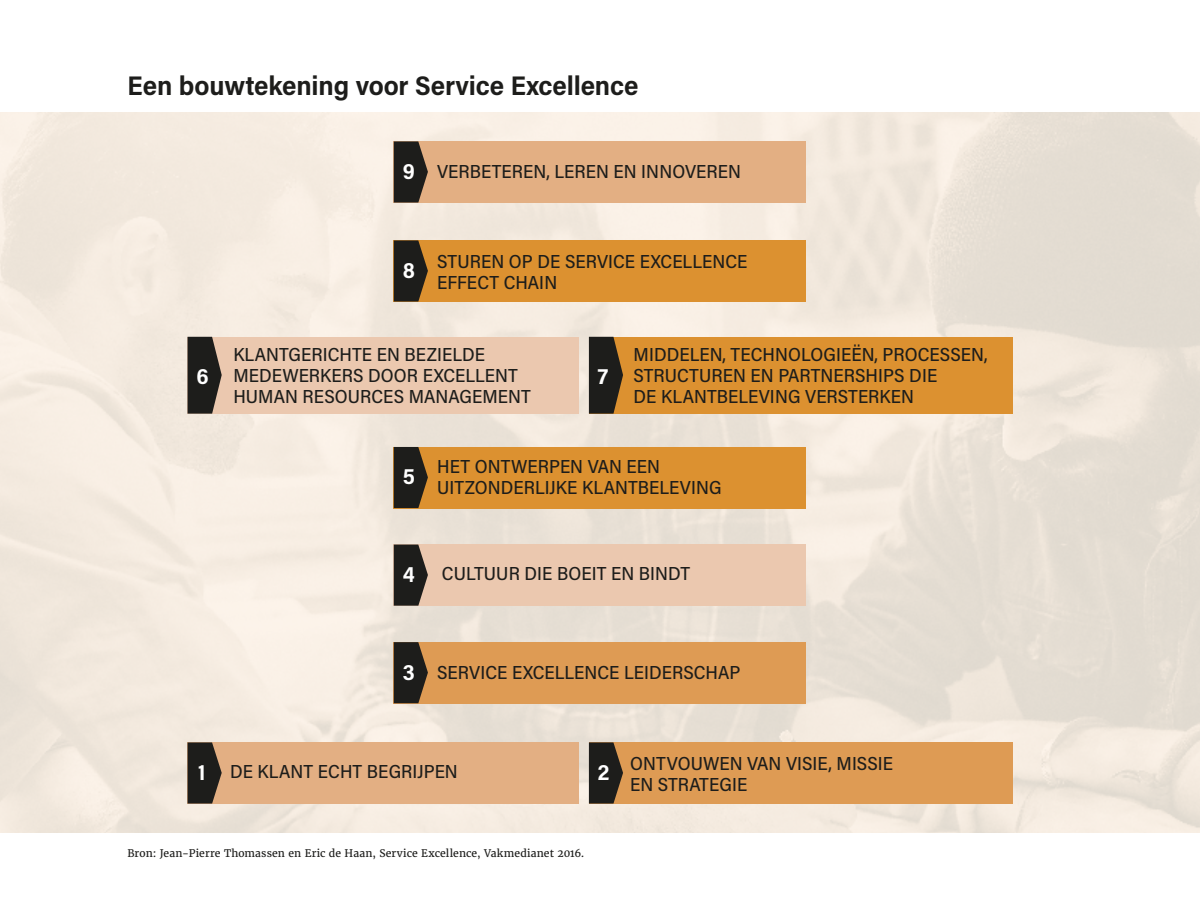
<style>
.page{position:relative;width:1200px;height:900px;background:#fff}
.page>*{position:absolute;margin:0;border:0;box-sizing:border-box;transform-origin:0 0}
.t1{font:700 27px "Acumin Pro Semi Cond";letter-spacing:-.005em;color:#1d1d1b}
.t2{font:700 21.6px "Acumin Pro Semi Cond";color:#fff}
.t3{font:500 18.9px/21.3px "Acumin Pro Semi Cond";letter-spacing:.005em;color:#1d1d1b}
.t4{font:10.5px "Merriweather";letter-spacing:.01em;color:#1d1d1b}
</style>
<div class="page">
<img style="left:0;top:112px;width:1200px;height:720px">
<div style="left:394px;top:141px;width:412px;height:62px;background:#e3af83"></div>
<div style="left:394px;top:240px;width:412px;height:62px;background:#dc9130"></div>
<div style="left:188px;top:337px;width:391px;height:77px;background:#ebc8af"></div>
<div style="left:589px;top:337px;width:423px;height:77px;background:#dc9130"></div>
<div style="left:188px;top:742px;width:391px;height:62px;background:#e3af83"></div>
<div style="left:589px;top:742px;width:423px;height:62px;background:#de9b54"></div>
<div style="left:394px;top:447px;width:412px;height:61px;background:#dc9130"></div>
<div style="left:394px;top:545px;width:412px;height:61px;background:#ebc8af"></div>
<div style="left:394px;top:642px;width:412px;height:61px;background:#de9b54"></div>
<svg style="left:394px;top:141px;width:34px;height:62px;background:#3b332b"></svg>
<svg style="left:394px;top:240px;width:34px;height:62px;background:#3a2f1e"></svg>
<svg style="left:188px;top:337px;width:34px;height:77px;background:#3c3731"></svg>
<svg style="left:589px;top:337px;width:34px;height:77px;background:#382d1d"></svg>
<svg style="left:394px;top:447px;width:34px;height:61px;background:#382d1d"></svg>
<svg style="left:394px;top:545px;width:34px;height:61px;background:#3b3630"></svg>
<svg style="left:394px;top:642px;width:34px;height:61px;background:#382f23"></svg>
<svg style="left:188px;top:742px;width:34px;height:62px;background:#3d342b"></svg>
<svg style="left:589px;top:742px;width:34px;height:62px;background:#3a3023"></svg>
<h1 class="t1" style="left:128px;top:66px;width:513px">Een bouwtekening voor Service Excellence</h1>
<p class="t2" style="left:403px;top:156px;width:14px">9</p>
<p class="t3" style="left:437px;top:160px;width:305px">VERBETEREN, LEREN EN INNOVEREN</p>
<p class="t2" style="left:403px;top:255px;width:14px">8</p>
<p class="t3" style="left:437px;top:250px;width:312px">STUREN OP DE SERVICE EXCELLENCE<br>EFFECT CHAIN</p>
<p class="t3" style="left:233px;top:343px;width:299px">KLANTGERICHTE EN BEZIELDE<br>MEDEWERKERS DOOR EXCELLENT<br>HUMAN RESOURCES MANAGEMENT</p>
<p class="t3" style="left:634px;top:343px;width:355px">MIDDELEN, TECHNOLOGIEËN, PROCESSEN,<br>STRUCTUREN EN PARTNERSHIPS DIE<br>DE KLANTBELEVING VERSTERKEN</p>
<p class="t2" style="left:197px;top:361px;width:14px">6</p>
<p class="t2" style="left:598px;top:361px;width:12px">7</p>
<p class="t2" style="left:403px;top:462px;width:14px">5</p>
<p class="t3" style="left:437px;top:455px;width:286px">HET ONTWERPEN VAN EEN<br>UITZONDERLIJKE KLANTBELEVING</p>
<p class="t2" style="left:403px;top:559px;width:14px">4</p>
<p class="t3" style="left:442px;top:562px;width:250px">CULTUUR DIE BOEIT EN BINDT</p>
<p class="t2" style="left:403px;top:657px;width:13px">3</p>
<p class="t3" style="left:437px;top:661px;width:305px">SERVICE EXCELLENCE LEIDERSCHAP</p>
<p class="t3" style="left:230px;top:760px;width:229px">DE KLANT ECHT BEGRIJPEN</p>
<p class="t3" style="left:630px;top:752px;width:265px">ONTVOUWEN VAN VISIE, MISSIE<br>EN STRATEGIE</p>
<p class="t2" style="left:198px;top:757px;width:8px">1</p>
<p class="t2" style="left:598px;top:757px;width:13px">2</p>
<p class="t4" style="left:128px;top:847px;width:459px">Bron: Jean-Pierre Thomassen en Eric de Haan, Service Excellence, Vakmedianet 2016.</p>
</div>
